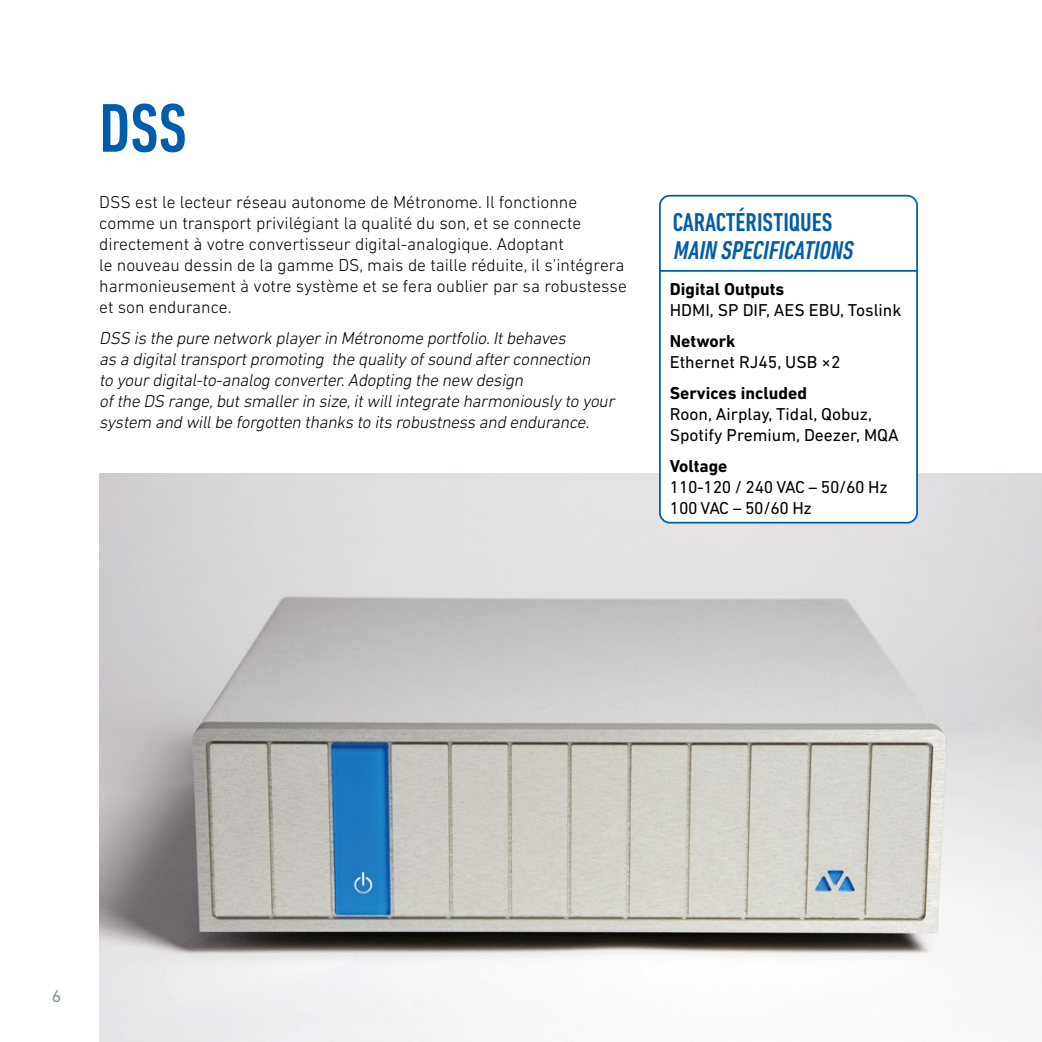
<style>
.page{position:relative;width:1042px;height:1042px;background:#fff}
.page>*{position:absolute;margin:0;border:0;box-sizing:border-box;transform-origin:0 0}
.t1{font:500 condensed 70px "DIN Next LT Pro";color:#005daa}
.t2{font:italic 500 condensed 26.25px "DIN Next LT Pro";color:#005daa}
.t3{font:500 condensed 26.25px "DIN Next LT Pro";color:#005daa}
.t4{font:300 17.5px/21px "DIN Next LT Pro";color:#000}
.t5{font:italic 300 17.5px/21px "DIN Next LT Pro";color:#000}
.t6{font:17.5px/21px "DIN Next LT Pro";color:#000}
.t7{font:700 17.5px "DIN Next LT Pro";color:#000}
.t8{font:17.5px/21px "DIN Next LT Pro";letter-spacing:-.02em;color:#000}
.t9{font:17.5px "DIN Next LT Pro";color:#83929b}
</style>
<div class="page">
<img style="left:99px;top:474px;width:943px;height:568px">
<div style="left:660px;top:196px;width:257px;height:327px;background:#fff;border-radius:10px"></div>
<div style="left:659px;top:195px;width:259px;height:328px;border:2px solid #005daa;border-radius:10px"></div>
<hr style="left:659px;top:270px;width:258px;height:2px;background:#005daa">
<h1 class="t1" style="left:99px;top:89px;width:89px">DSS</h1>
<p class="t4" style="left:99px;top:191px;width:529px">DSS est le lecteur réseau autonome de Métronome. Il fonctionne comme un transport privilégiant la qualité du son, et se connecte directement à votre convertisseur digital-analogique. Adoptant<br>le nouveau dessin de la gamme DS, mais de taille réduite, il s’intégrera harmonieusement à votre système et se fera oublier par sa robustesse et son endurance.</p>
<p class="t5" style="left:99px;top:327px;width:520px">DSS is the pure network playerin Métronome portfolio.Itbehaves<br>as a digitaltransportpromoting the quality ofsound afterconnection<br>to yourdigital-to-analog converter.Adopting the new design<br>ofthe DS range,butsmallerin size,itwillintegrate harmoniously to your system and willbe forgotten thanks to its robustness and endurance.</p>
<h2 class="t3" style="left:673px;top:207px;width:161px">CARACTÉRISTIQUES</h2>
<h2 class="t2" style="left:673px;top:235px;width:186px">MAIN SPECIFICATIONS</h2>
<p class="t7" style="left:670px;top:279px;width:116px">Digital Outputs</p>
<p class="t6" style="left:670px;top:299px;width:233px">HDMI, SP DIF, AES EBU, Toslink</p>
<p class="t7" style="left:670px;top:330px;width:67px">Network</p>
<p class="t6" style="left:670px;top:351px;width:172px">Ethernet RJ45, USB ×2</p>
<p class="t7" style="left:670px;top:382px;width:139px">Services included</p>
<p class="t6" style="left:670px;top:403px;width:230px">Roon, Airplay, Tidal, Qobuz,<br>Spotify Premium, Deezer, MQA</p>
<p class="t7" style="left:670px;top:455px;width:59px">Voltage</p>
<p class="t8" style="left:670px;top:476px;width:219px">110-120 / 240 VAC – 50/60 Hz<br>100 VAC – 50/60 Hz</p>
<p class="t9" style="left:52px;top:985px;width:11px">6</p>
</div>
